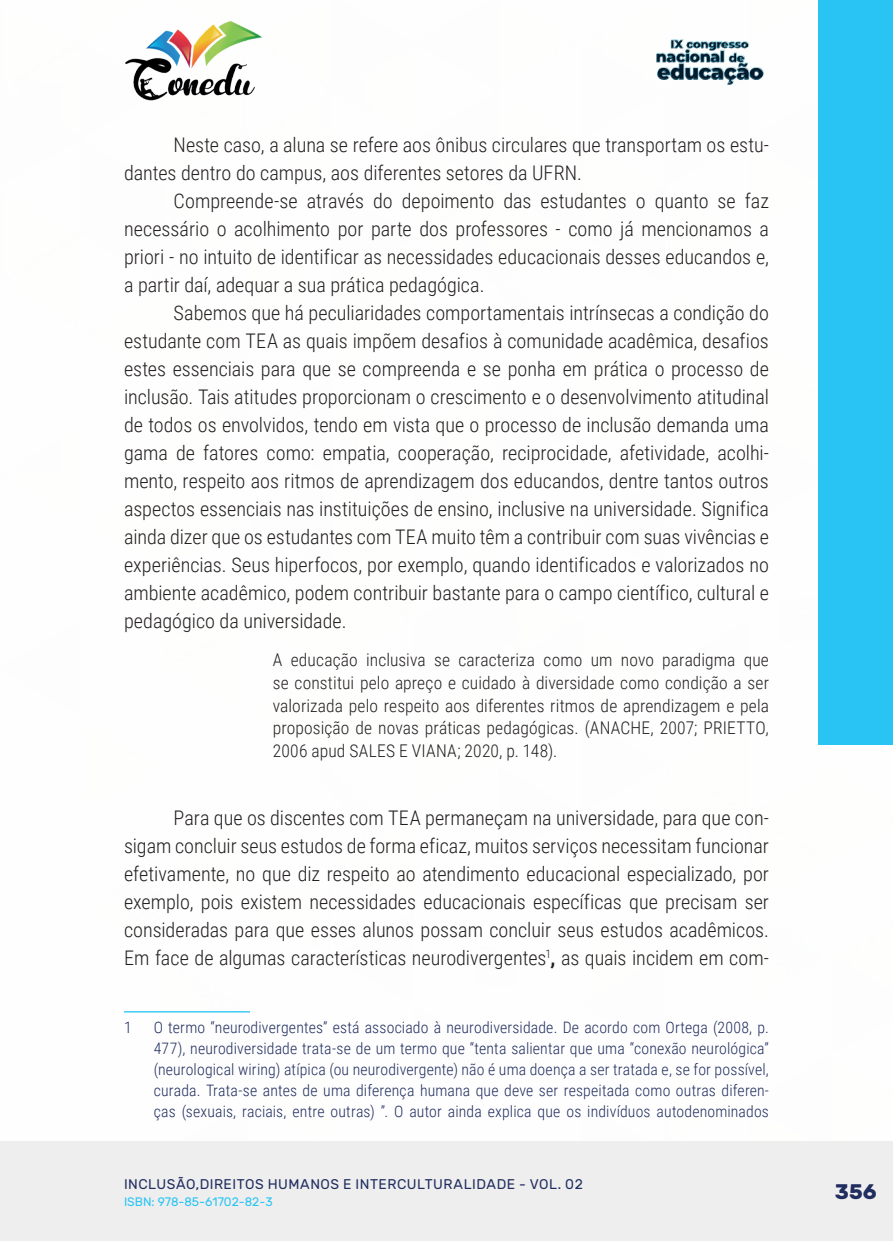
<style>
.page{position:relative;width:893px;height:1241px;background:#fff}
.page>*{position:absolute;margin:0;border:0;box-sizing:border-box;transform-origin:0 0}
.t1{font:700 21px "Rubik";color:#202d5e}
._9_CORPO{font:300 20.12px/28px "Roboto Condensed";color:#231f20;text-align:justify}
._16_CITACAO{font:300 17.5px/22.8px "Roboto Condensed";letter-spacing:.01em;color:#231f20;text-align:justify}
._24_RODAPE{font:300 15.75px/21px "Roboto Condensed";letter-spacing:.01em;color:#202d5e;text-align:justify}
.t2{font:14px "Rubik";letter-spacing:.035em;color:#202d5e}
.t3{font:12.25px "Rubik";color:#29c4f3}
.s1{font-weight:700}
</style>
<div class="page">
<div style="left:0;top:1141px;width:893px;height:99px;background:#eeeeef"></div>
<div style="left:819px;top:0;width:74px;height:744px;background:#29c4f3"></div>
<img style="left:125px;top:20px;width:137px;height:81px">
<img style="left:656px;top:39px;width:108px;height:46px">
<hr style="left:124px;top:1010px;width:126px;height:2px;background:#29c4f3">
<p class="_9_CORPO" style="left:124px;top:130px;width:646px;text-indent:50px">Neste caso, a aluna se refere aos ônibus circulares que transportam os estu&shy;dantes dentro do campus, aos diferentes setores da UFRN.</p>
<p class="_9_CORPO" style="left:124px;top:186px;width:646px;text-indent:50px">Compreende-se através do depoimento das estudantes o quanto se faz necessário o acolhimento por parte dos professores - como já mencionamos a priori - no intuito de identificar as necessidades educacionais desses educandos e, a partir daí, adequar a sua prática pedagógica.</p>
<p class="_9_CORPO" style="left:124px;top:298px;width:646px;text-indent:50px">Sabemos que há peculiaridades comportamentais intrínsecas a condição do estudante com TEA as quais impõem desafios à comunidade acadêmica, desafios estes essenciais para que se compreenda e se ponha em prática o processo de inclusão. Tais atitudes proporcionam o crescimento e o desenvolvimento atitudinal de todos os envolvidos, tendo em vista que o processo de inclusão demanda uma gama de fatores como: empatia, cooperação, reciprocidade, afetividade, acolhi&shy;mento, respeito aos ritmos de aprendizagem dos educandos, dentre tantos outros aspectos essenciais nas instituições de ensino, inclusive na universidade. Significa ainda dizer que os estudantes com TEA muito têm a contribuir com suas vivências e experiências. Seus hiperfocos, por exemplo, quando identificados e valorizados no ambiente acadêmico, podem contribuir bastante para o campo científico, cultural e pedagógico da universidade.</p>
<p class="_16_CITACAO" style="left:273px;top:647px;width:498px">A educação inclusiva se caracteriza como um novo paradigma que se constitui pelo apreço e cuidado à diversidade como condição a ser valorizada pelo respeito aos diferentes ritmos de aprendizagem e pela proposição de novas práticas pedagógicas. (ANACHE, 2007; PRIETTO, 2006 apud SALES E VIANA; 2020, p. 148).</p>
<p class="_9_CORPO" style="left:124px;top:802px;width:646px;text-indent:50px">Para que os discentes com TEA permaneçam na universidade, para que con&shy;sigam concluir seus estudos de forma eficaz, muitos serviços necessitam funcionar efetivamente, no que diz respeito ao atendimento educacional especializado, por exemplo, pois existem necessidades educacionais específicas que precisam ser consideradas para que esses alunos possam concluir seus estudos acadêmicos.<br>Em face de algumas características neurodivergentes<sup>1</sup><span class="s1">,</span> as quais incidem em com-</p>
<p class="_24_RODAPE" style="left:124px;top:1015px;width:9px">1</p>
<p class="_24_RODAPE" style="left:154px;top:1015px;width:617px">O termo “neurodivergentes” está associado à neurodiversidade. De acordo com Ortega (2008, p.<br>477), neurodiversidade trata-se de um termo que “tenta salientar que uma “conexão neurológica” (neurological wiring) atípica (ou neurodivergente) não é uma doença a ser tratada e, se for possível, curada. Trata-se antes de uma diferença humana que deve ser respeitada como outras diferen&shy;ças (sexuais, raciais, entre outras) ”. O autor ainda explica que os indivíduos autodenominados</p>
<p class="t2" style="left:124px;top:1175px;width:460px">INCLUSÃO,DIREITOS HUMANOS E INTERCULTURALIDADE - VOL. 02</p>
<p class="t3" style="left:124px;top:1194px;width:150px">ISBN: 978-85-61702-82-3</p>
<p class="t1" style="left:835px;top:1179px;width:43px">356</p>
</div>
